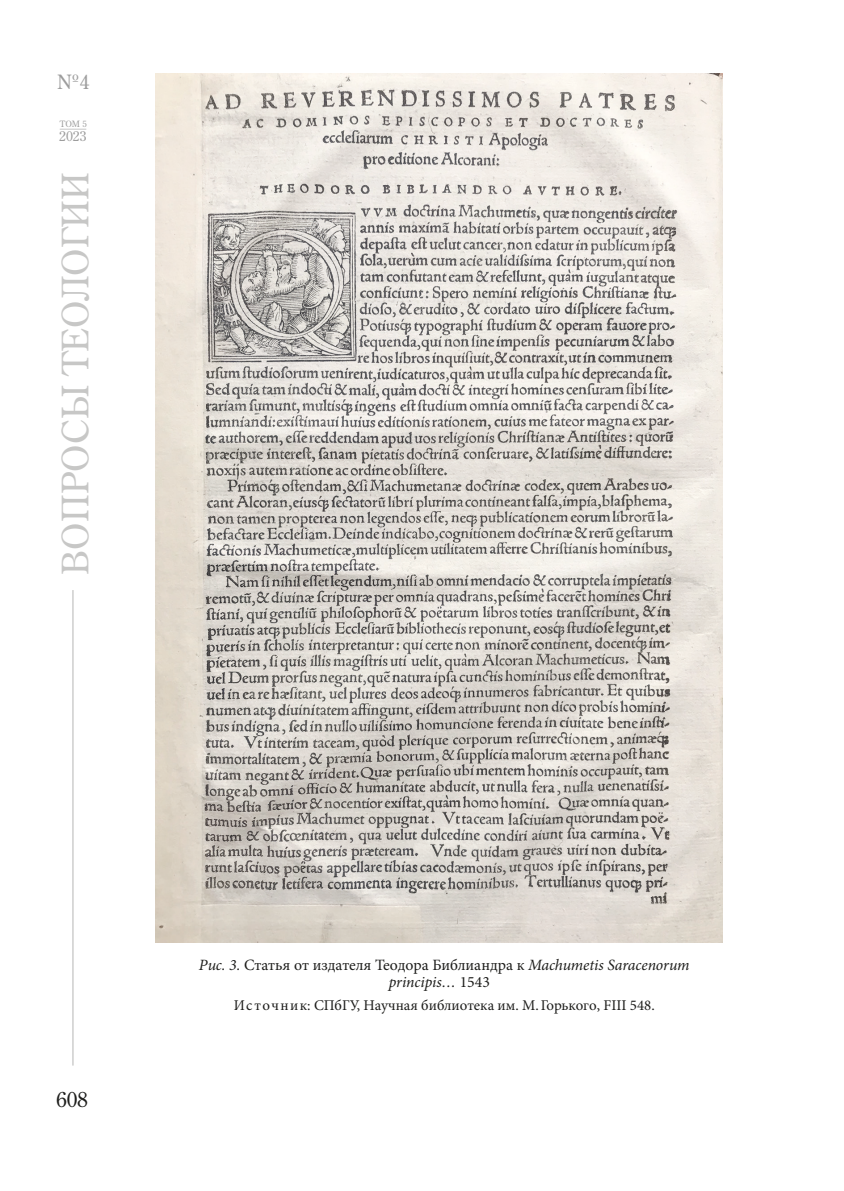
<style>
.page{position:relative;width:844px;height:1191px;background:#fff}
.page>*{position:absolute;margin:0;border:0;box-sizing:border-box;transform-origin:0 0}
.t1{font:36.4px "AG Centurion C";letter-spacing:.01em;color:#c7c7c6}
.t2{font:21px "AG Centurion C";color:#1d1d1b}
.t3{font:19.6px "AG Centurion C";color:#9d9d9d}
.t4{font:15.75px/17.5px "Minion Pro";color:#1d1d1b}
.t5{font:14.88px "Minion Pro";color:#1d1d1b}
.t6{font:13.65px "AG Centurion C";color:#9d9d9d}
.t7{font:8.75px "AG Centurion C";color:#9d9d9d}
.s1{font-style:italic}
</style>
<div class="page">
<hr style="left:72px;top:590px;width:2px;height:475px;background:#c7c7c6">
<svg style="left:60px;top:129px;width:26px;height:1px"></svg>
<img style="left:156px;top:73px;width:566px;height:870px">
<p class="t3" style="left:57px;top:70px;width:34px">№ 4</p>
<p class="t7" style="left:60px;top:118px;width:28px">ТОМ 5</p>
<p class="t6" style="left:59px;top:128px;width:29px">2023</p>
<h1 class="t1" style="left:53px;top:575px;width:404px;rotate:-90deg">ВОПРОСЫ ТЕОЛОГИИ</h1>
<h2 class="t2" style="left:56px;top:1086px;width:33px">608</h2>
<p class="t4" style="left:388px;top:956px;width:302px;text-indent:-190px"><span class="s1">Рис. 3.</span> Статья от издателя Теодора Библиандра к <span class="s1">Machumetis Saracenorum principis…</span> 1543</p>
<p class="t5" style="left:234px;top:995px;width:422px">Ис точник: СПбГУ, Научная библиотека им. М.Горького, FIII 548.</p>
</div>
